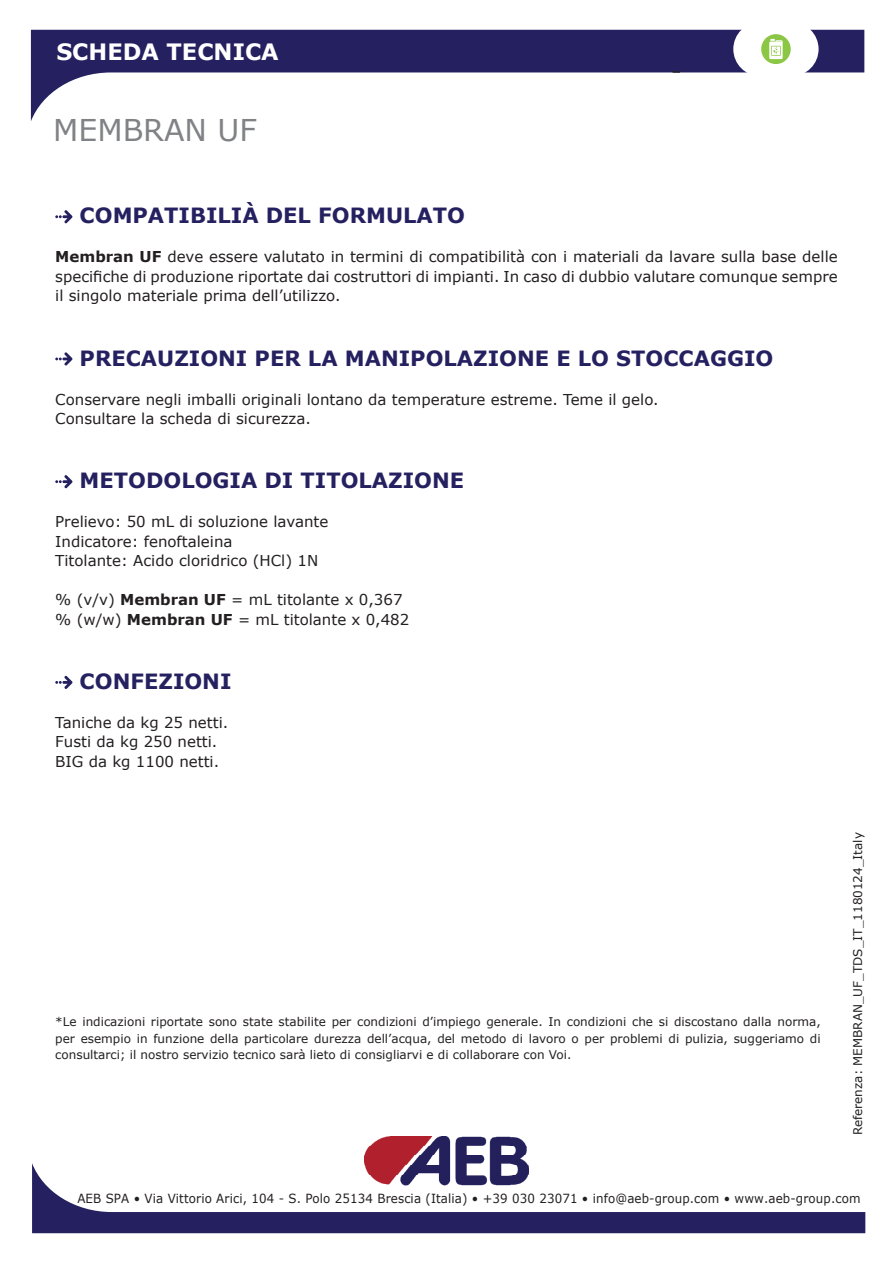
<style>
.page{position:relative;width:893px;height:1263px;background:#fff}
.page>*{position:absolute;margin:0;border:0;box-sizing:border-box;transform-origin:0 0}
.t1{font:30px "Verdana";color:#808285}
.t2{font:700 22.5px "Verdana";color:#fff}
.t3{font:700 21px "Verdana";color:#252161}
.t4{font:15px/19.5px "Verdana";color:#231f20}
.t5{font:12.6px "Verdana";letter-spacing:.01em;color:#231f20;scale:.94 1}
.t6{font:12px/16.5px "Verdana";color:#231f20;text-align:justify}
.s1{font-weight:700}
</style>
<div class="page">
<svg style="left:31px;top:30px;width:833px;height:91px"></svg>
<svg style="left:32px;top:1163px;width:833px;height:70px"></svg>
<img style="left:364px;top:1136px;width:165px;height:49px">
<svg style="left:673px;top:71px;width:7px;height:2px"></svg>
<div style="left:733px;top:22px;width:86px;height:54px;background:#fff;border-radius:27px"></div>
<div style="left:761px;top:34px;width:30px;height:30px;background:#8bc644;border-radius:50%"></div>
<svg style="left:769px;top:39px;width:14px;height:20px"></svg>
<svg style="left:55px;top:210px;width:17px;height:13px"></svg>
<svg style="left:55px;top:352px;width:17px;height:13px"></svg>
<svg style="left:55px;top:475px;width:17px;height:13px"></svg>
<svg style="left:55px;top:676px;width:17px;height:13px"></svg>
<h2 class="t2" style="left:56px;top:36px;width:224px">SCHEDA TECNICA</h2>
<h1 class="t1" style="left:53px;top:110px;width:205px">MEMBRAN UF</h1>
<h3 class="t3" style="left:80px;top:201px;width:387px">COMPATIBILIÀ DEL FORMULATO</h3>
<p class="t4" style="left:55px;top:247px;width:784px;text-align:justify"><span class="s1">Membran UF</span> deve essere valutato in termini di compatibilità con i materiali da lavare sulla base delle specifiche di produzione riportate dai costruttori di impianti. In caso di dubbio valutare comunque sempre il singolo materiale prima dell’utilizzo.</p>
<h3 class="t3" style="left:80px;top:343px;width:695px">PRECAUZIONI PER LA MANIPOLAZIONE E LO STOCCAGGIO</h3>
<p class="t4" style="left:55px;top:389px;width:605px">Conservare negli imballi originali lontano da temperature estreme. Teme il gelo.<br>Consultare la scheda di sicurezza.</p>
<h3 class="t3" style="left:80px;top:466px;width:386px">METODOLOGIA DI TITOLAZIONE</h3>
<p class="t4" style="left:55px;top:512px;width:275px">Prelievo: 50 mL di soluzione lavante<br>Indicatore: fenoftaleina<br>Titolante: Acido cloridrico (HCl) 1N</p>
<p class="t4" style="left:55px;top:590px;width:356px">% (v/v) <span class="s1">Membran UF</span> = mL titolante x 0,367 % (w/w) <span class="s1">Membran UF</span> = mL titolante x 0,482</p>
<h3 class="t3" style="left:80px;top:666px;width:153px">CONFEZIONI</h3>
<p class="t4" style="left:55px;top:713px;width:174px">Taniche da kg 25 netti.<br>Fusti da kg 250 netti.<br>BIG da kg 1100 netti.</p>
<p class="t6" style="left:55px;top:1013px;width:767px">*Le indicazioni riportate sono state stabilite per condizioni d’impiego generale. In condizioni che si discostano dalla norma, per esempio in funzione della particolare durezza dell’acqua, del metodo di lavoro o per problemi di pulizia, suggeriamo di consultarci; il nostro servizio tecnico sarà lieto di consigliarvi e di collaborare con Voi.</p>
<p class="t6" style="left:849px;top:1135px;width:305px;rotate:-90deg">Referenza: MEMBRAN_UF_TDS_IT_1180124_Italy</p>
<p class="t5" style="left:77px;top:1190px;width:835px">AEB SPA • Via Vittorio Arici, 104 - S. Polo 25134 Brescia (Italia) • +39 030 23071 • info@aeb-group.com • www.aeb-group.com</p>
</div>
